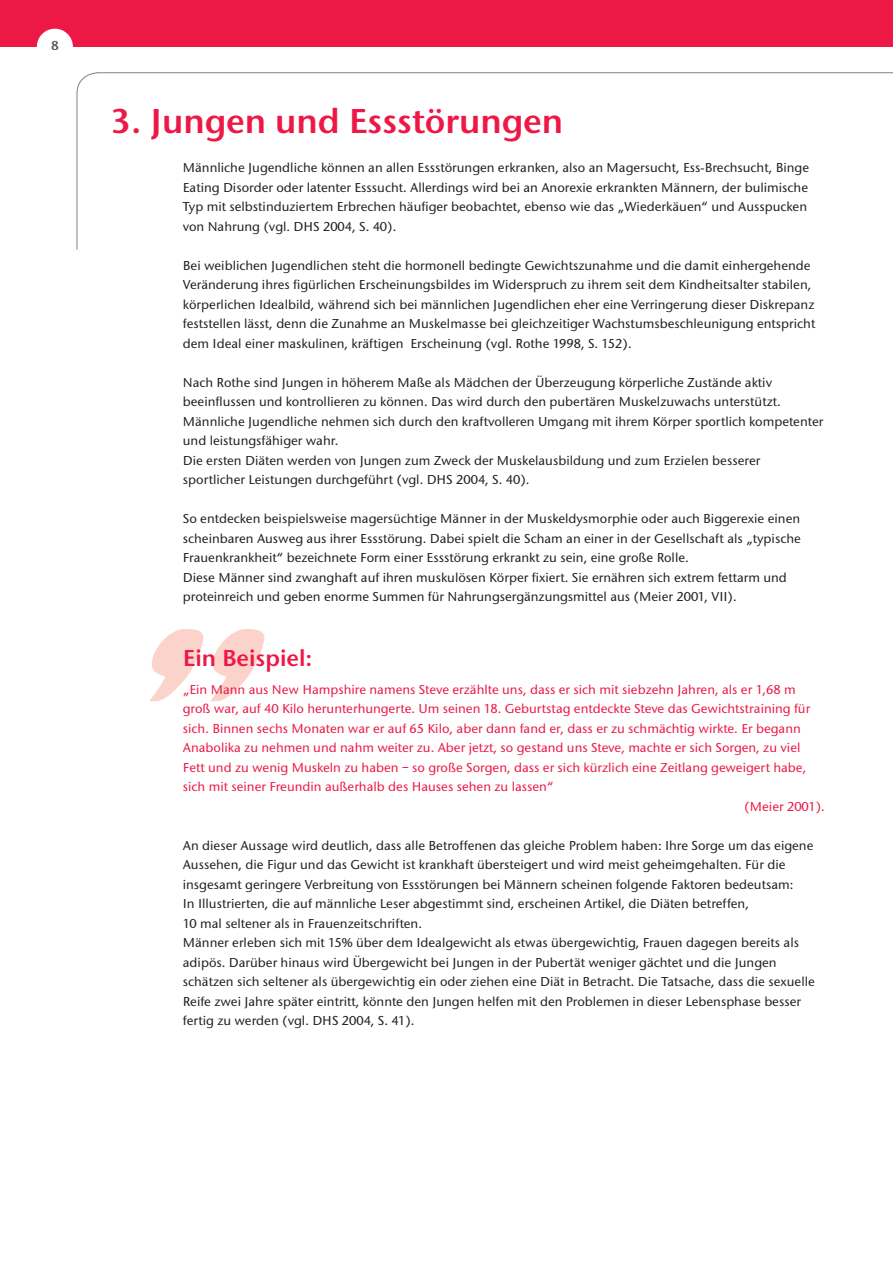
<style>
.page{position:relative;width:893px;height:1263px;background:#fff}
.page>*{position:absolute;margin:0;border:0;box-sizing:border-box;transform-origin:0 0}
.t1{font:600 36px "Stone Sans EF";color:#ed1845}
.t2{font:600 24px "Stone Sans EF";color:#ed1845}
.t3{font:500 13.5px/19.5px "Stone Sans EF";color:#231f20}
.t4{font:500 13.5px "Stone Sans EF";color:#ed1845}
.t5{font:600 13.5px "Stone Sans EF";color:#57585a}
</style>
<div class="page">
<div style="left:0;top:0;width:893px;height:47px;background:#ed1845"></div>
<div style="left:37px;top:29px;width:36px;height:36px;background:#fff;border-radius:50%"></div>
<svg style="left:76px;top:72px;width:23px;height:178px"></svg>
<hr style="left:98px;top:72px;width:795px;height:1px;background:#808285">
<svg style="left:149px;top:629px;width:115px;height:73px"></svg>
<p class="t5" style="left:51px;top:38px;width:9px">8</p>
<h1 class="t1" style="left:111px;top:100px;width:454px">3. Jungen und Essstörungen</h1>
<p class="t3" style="left:183px;top:158px;width:628px">Männliche Jugendliche können an allen Essstörungen erkranken, also an Magersucht, Ess-Brechsucht, Binge Eating Disorder oder latenter Esssucht. Allerdings wird bei an Anorexie erkrankten Männern, der bulimische Typ mit selbstinduziertem Erbrechen häufiger beobachtet, ebenso wie das „Wiederkäuen“ und Ausspucken von Nahrung (vgl. DHS 2004, S. 40).</p>
<p class="t3" style="left:183px;top:256px;width:634px">Bei weiblichen Jugendlichen steht die hormonell bedingte Gewichtszunahme und die damit einhergehende Veränderung ihres figürlichen Erscheinungsbildes im Widerspruch zu ihrem seit dem Kindheitsalter stabilen, körperlichen Idealbild, während sich bei männlichen Jugendlichen eher eine Verringerung dieser Diskrepanz feststellen lässt, denn die Zunahme an Muskelmasse bei gleichzeitiger Wachstumsbeschleunigung entspricht dem Ideal einer maskulinen, kräftigen Erscheinung (vgl. Rothe 1998, S. 152).</p>
<p class="t3" style="left:183px;top:373px;width:642px">Nach Rothe sind Jungen in höherem Maße als Mädchen der Überzeugung körperliche Zustände aktiv beeinflussen und kontrollieren zu können. Das wird durch den pubertären Muskelzuwachs unterstützt.<br>Männliche Jugendliche nehmen sich durch den kraftvolleren Umgang mit ihrem Körper sportlich kompetenter und leistungsfähiger wahr.<br>Die ersten Diäten werden von Jungen zum Zweck der Muskelausbildung und zum Erzielen besserer sportlicher Leistungen durchgeführt (vgl. DHS 2004, S. 40).</p>
<p class="t3" style="left:183px;top:509px;width:620px">So entdecken beispielsweise magersüchtige Männer in der Muskeldysmorphie oder auch Biggerexie einen scheinbaren Ausweg aus ihrer Essstörung. Dabei spielt die Scham an einer in der Gesellschaft als „typische Frauenkrankheit“ bezeichnete Form einer Essstörung erkrankt zu sein, eine große Rolle.<br>Diese Männer sind zwanghaft auf ihren muskulösen Körper fixiert. Sie ernähren sich extrem fettarm und proteinreich und geben enorme Summen für Nahrungsergänzungsmittel aus (Meier 2001, VII).</p>
<h2 class="t2" style="left:183px;top:644px;width:131px">Ein Beispiel:</h2>
<p class="t4" style="left:183px;top:681px;width:614px">„Ein Mann aus New Hampshire namens Steve erzählte uns, dass er sich mit siebzehn Jahren, als er 1,68 m</p>
<p class="t4" style="left:183px;top:701px;width:629px">groß war, auf 40 Kilo herunterhungerte. Um seinen 18. Geburtstag entdeckte Steve das Gewichtstraining für</p>
<p class="t4" style="left:183px;top:720px;width:619px">sich. Binnen sechs Monaten war er auf 65 Kilo, aber dann fand er, dass er zu schmächtig wirkte. Er begann</p>
<p class="t4" style="left:183px;top:740px;width:619px">Anabolika zu nehmen und nahm weiter zu. Aber jetzt, so gestand uns Steve, machte er sich Sorgen, zu viel</p>
<p class="t4" style="left:183px;top:759px;width:625px">Fett und zu wenig Muskeln zu haben – so große Sorgen, dass er sich kürzlich eine Zeitlang geweigert habe,</p>
<p class="t4" style="left:183px;top:779px;width:372px">sich mit seiner Freundin außerhalb des Hauses sehen zu lassen“</p>
<p class="t4" style="left:744px;top:798px;width:82px">(Meier 2001).</p>
<p class="t3" style="left:183px;top:836px;width:634px">An dieser Aussage wird deutlich, dass alle Betroffenen das gleiche Problem haben: Ihre Sorge um das eigene Aussehen, die Figur und das Gewicht ist krankhaft übersteigert und wird meist geheimgehalten. Für die insgesamt geringere Verbreitung von Essstörungen bei Männern scheinen folgende Faktoren bedeutsam:<br>In Illustrierten, die auf männliche Leser abgestimmt sind, erscheinen Artikel, die Diäten betreffen,<br>10 mal seltener als in Frauenzeitschriften.<br>Männer erleben sich mit 15% über dem Idealgewicht als etwas übergewichtig, Frauen dagegen bereits als adipös. Darüber hinaus wird Übergewicht bei Jungen in der Pubertät weniger gächtet und die Jungen schätzen sich seltener als übergewichtig ein oder ziehen eine Diät in Betracht. Die Tatsache, dass die sexuelle Reife zwei Jahre später eintritt, könnte den Jungen helfen mit den Problemen in dieser Lebensphase besser fertig zu werden (vgl. DHS 2004, S. 41).</p>
</div>
